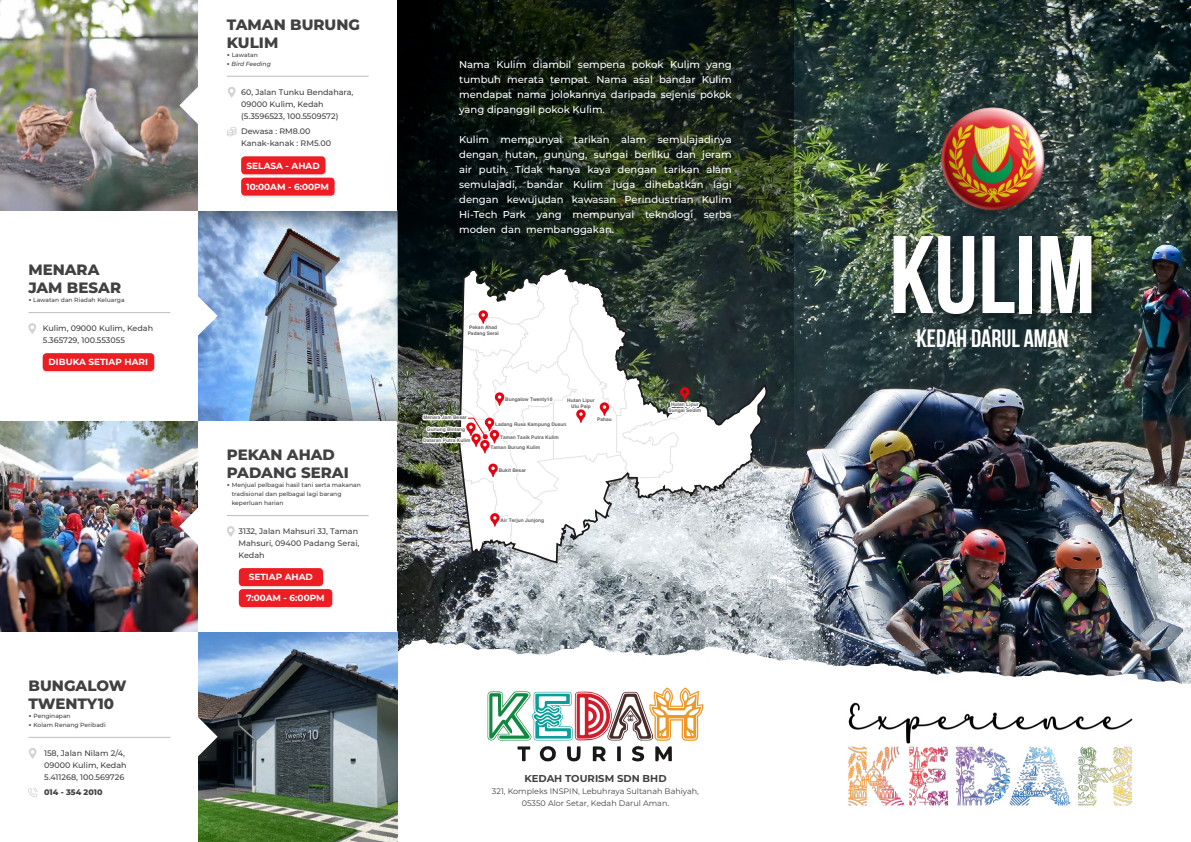
<style>
.page{position:relative;width:1191px;height:842px;background:#fff}
.page>*{position:absolute;margin:0;border:0;box-sizing:border-box;transform-origin:0 0}
.t1{font:700 110px "Bebas Neue";color:#fff}
.t2{font:700 25px "Bebas Neue";color:#fff}
.t3{font:800 15px/18px "Montserrat";color:#414042}
.t4{font:500 10px/15px "Montserrat";color:#fff;text-align:justify}
.t5{font:700 10px "Montserrat";color:#414042}
.t6{font:700 8.9px "Montserrat";color:#fff}
.t7{font:500 8px/12px "Montserrat";color:#414042}
.t8{font:8px "Montserrat";color:#414042}
.t9{font:800 8px "Montserrat";color:#414042}
.t10{font:500 6px "Montserrat";color:#414042}
.t11{font:italic 500 6px "Montserrat";color:#414042}
.t12{font:700 4.9px/5.9px "Helvetica";color:#636363;text-align:center}
.s1{font-family:"DIN Pro"}
</style>
<div class="page">
<img style="left:397px;top:0;width:794px;height:639px">
<div style="left:890px;top:232px;width:216px;height:97px;background:#000;opacity:.5"></div>
<svg style="left:397px;top:639px;width:794px;height:122px"></svg>
<img style="left:810px;top:639px;width:364px;height:167px">
<img style="left:0;top:0;width:198px;height:211px">
<img style="left:0;top:421px;width:198px;height:210px">
<img style="left:198px;top:211px;width:199px;height:210px">
<img style="left:198px;top:632px;width:199px;height:210px">
<svg style="left:179px;top:86px;width:19px;height:39px"></svg>
<svg style="left:179px;top:506px;width:19px;height:40px"></svg>
<svg style="left:198px;top:296px;width:20px;height:40px"></svg>
<svg style="left:198px;top:717px;width:20px;height:40px"></svg>
<hr style="left:227px;top:76px;width:142px;height:1px;background:#bcbec0">
<svg style="left:228px;top:87px;width:8px;height:11px"></svg>
<svg style="left:227px;top:127px;width:9px;height:9px"></svg>
<div style="left:240px;top:156px;width:86px;height:21px;background:#000;opacity:.1"></div>
<div style="left:241px;top:156px;width:84px;height:18px;background:#ed1d24;border-radius:4px"></div>
<div style="left:240px;top:178px;width:96px;height:20px;background:#000;opacity:.1"></div>
<div style="left:241px;top:178px;width:93px;height:18px;background:#ed1d24;border-radius:4px"></div>
<svg style="left:28px;top:323px;width:8px;height:11px"></svg>
<div style="left:41px;top:353px;width:114px;height:21px;background:#000;opacity:.1"></div>
<div style="left:43px;top:353px;width:111px;height:18px;background:#ed1d24;border-radius:4px"></div>
<hr style="left:28px;top:312px;width:142px;height:1px;background:#bcbec0">
<hr style="left:227px;top:515px;width:142px;height:1px;background:#bcbec0">
<svg style="left:227px;top:526px;width:8px;height:11px"></svg>
<div style="left:237px;top:568px;width:87px;height:21px;background:#000;opacity:.1"></div>
<div style="left:239px;top:568px;width:84px;height:18px;background:#ed1d24;border-radius:4px"></div>
<div style="left:237px;top:589px;width:96px;height:21px;background:#000;opacity:.1"></div>
<div style="left:239px;top:589px;width:93px;height:18px;background:#ed1d24;border-radius:4px"></div>
<hr style="left:29px;top:737px;width:141px;height:1px;background:#bcbec0">
<svg style="left:28px;top:748px;width:9px;height:11px"></svg>
<svg style="left:28px;top:788px;width:10px;height:9px"></svg>
<img style="left:921px;top:89px;width:139px;height:140px">
<svg style="left:397px;top:0;width:397px;height:468px;background:#162118"></svg>
<svg style="left:458px;top:266px;width:310px;height:298px;background:#677171"></svg>
<svg style="left:421px;top:269px;width:345px;height:292px"></svg>
<p class="t3" style="left:28px;top:260px;width:73px">MENARA</p>
<p class="t3" style="left:28px;top:278px;width:94px">JAM BESAR</p>
<p class="t10" style="left:28px;top:296px;width:98px"><span class="s1">∙</span> Lawatan dan Riadah Keluarga</p>
<p class="t7" style="left:43px;top:322px;width:112px">Kulim, 09000 Kulim, Kedah</p>
<p class="t7" style="left:43px;top:334px;width:84px">5.365729, 100.553055</p>
<p class="t6" style="left:49px;top:356px;width:101px">DIBUKA SETIAP HARI</p>
<p class="t3" style="left:29px;top:676px;width:99px">BUNGALOW<br>TWENTY10</p>
<p class="t10" style="left:29px;top:711px;width:44px"><span class="s1">∙</span> Penginapan</p>
<p class="t10" style="left:29px;top:720px;width:79px"><span class="s1">∙</span> Kolam Renang Peribadi</p>
<p class="t7" style="left:44px;top:747px;width:82px">158, Jalan Nilam 2/4,</p>
<p class="t7" style="left:44px;top:759px;width:84px">09000 Kulim, Kedah</p>
<p class="t7" style="left:44px;top:771px;width:82px">5.411268, 100.569726</p>
<p class="t9" style="left:44px;top:786px;width:60px">014 - 354 2010</p>
<p class="t3" style="left:227px;top:15px;width:135px">TAMAN BURUNG<br>KULIM</p>
<p class="t10" style="left:227px;top:50px;width:32px"><span class="s1">∙</span> Lawatan</p>
<p class="t11" style="left:227px;top:59px;width:46px"><span class="s1">∙</span> Bird Feeding</p>
<p class="t7" style="left:241px;top:86px;width:114px">60, Jalan Tunku Bendahara,</p>
<p class="t7" style="left:241px;top:98px;width:84px">09000 Kulim, Kedah</p>
<p class="t7" style="left:241px;top:110px;width:99px">(5.3596523, 100.5509572)</p>
<p class="t7" style="left:241px;top:125px;width:71px">Dewasa : RM8.00</p>
<p class="t7" style="left:241px;top:137px;width:91px">Kanak-kanak : RM5.00</p>
<p class="t6" style="left:247px;top:159px;width:75px">SELASA - AHAD</p>
<p class="t6" style="left:246px;top:180px;width:84px">10:00AM - 6:00PM</p>
<p class="t3" style="left:227px;top:445px;width:123px">PEKAN AHAD<br>PADANG SERAI</p>
<p class="t10" style="left:227px;top:481px;width:135px"><span class="s1">∙</span> Menjual pelbagai hasil tani serta makanan</p>
<p class="t10" style="left:232px;top:490px;width:111px">tradisional dan pelbagai lagi barang</p>
<p class="t10" style="left:232px;top:499px;width:53px">keperluan harian</p>
<p class="t7" style="left:238px;top:525px;width:122px">3132, Jalan Mahsuri 3J, Taman<br>Mahsuri, 09400 Padang Serai,<br>Kedah</p>
<p class="t6" style="left:249px;top:571px;width:66px">SETIAP AHAD</p>
<p class="t6" style="left:246px;top:592px;width:80px">7:00AM - 6:00PM</p>
<p class="t4" style="left:459px;top:57px;width:274px">Nama Kulim diambil sempena pokok Kulim yang tumbuh merata tempat. Nama asal bandar Kulim mendapat nama jolokannya daripada sejenis pokok yang dipanggil pokok Kulim.</p>
<p class="t4" style="left:459px;top:132px;width:274px">Kulim mempunyai tarikan alam semulajadinya dengan hutan, gunung, sungai berliku dan jeram air putih. Tidak hanya kaya dengan tarikan alam semulajadi, bandar Kulim juga dihebatkan lagi dengan kewujudan kawasan Perindustrian Kulim Hi-Tech Park yang mempunyai teknologi serba moden dan membanggakan.</p>
<p class="t12" style="left:468px;top:324px;width:33px">Pekan Ahad<br>Padang Serai</p>
<p class="t12" style="left:505px;top:396px;width:49px">Bungalow Twenty10</p>
<p class="t12" style="left:567px;top:397px;width:29px">Hutan Lipur<br>Ulu Paip</p>
<p class="t12" style="left:668px;top:401px;width:34px">Hutan Lipur<br>Sungai Sedim</p>
<p class="t12" style="left:423px;top:414px;width:45px">Menara Jam Besar</p>
<p class="t12" style="left:427px;top:426px;width:40px">Gunung Bintang</p>
<p class="t12" style="left:423px;top:437px;width:49px">Dataran Putra Kulim</p>
<p class="t12" style="left:495px;top:422px;width:73px">Ladang Rusa Kampung Dusun</p>
<p class="t12" style="left:490px;top:432px;width:70px;line-height:10.1px;text-align:left;text-indent:10px">Taman Tasik Putra Kulim<br>Taman Burung Kulim</p>
<p class="t12" style="left:499px;top:467px;width:29px">Bukit Besar</p>
<p class="t12" style="left:500px;top:517px;width:45px">Air Terjun Junjong</p>
<p class="t12" style="left:597px;top:416px;width:16px">Pahau</p>
<p class="t5" style="left:524px;top:771px;width:144px">KEDAH TOURISM SDN BHD</p>
<p class="t8" style="left:492px;top:786px;width:208px">321, Kompleks INSPIN, Lebuhraya Sultanah Bahiyah,</p>
<p class="t8" style="left:522px;top:798px;width:149px">05350 Alor Setar, Kedah Darul Aman.</p>
<p class="t1" style="left:889px;top:215px;width:208px">KULIM</p>
<p class="t2" style="left:916px;top:324px;width:153px">KEDAH DARUL AMAN</p>
</div>
